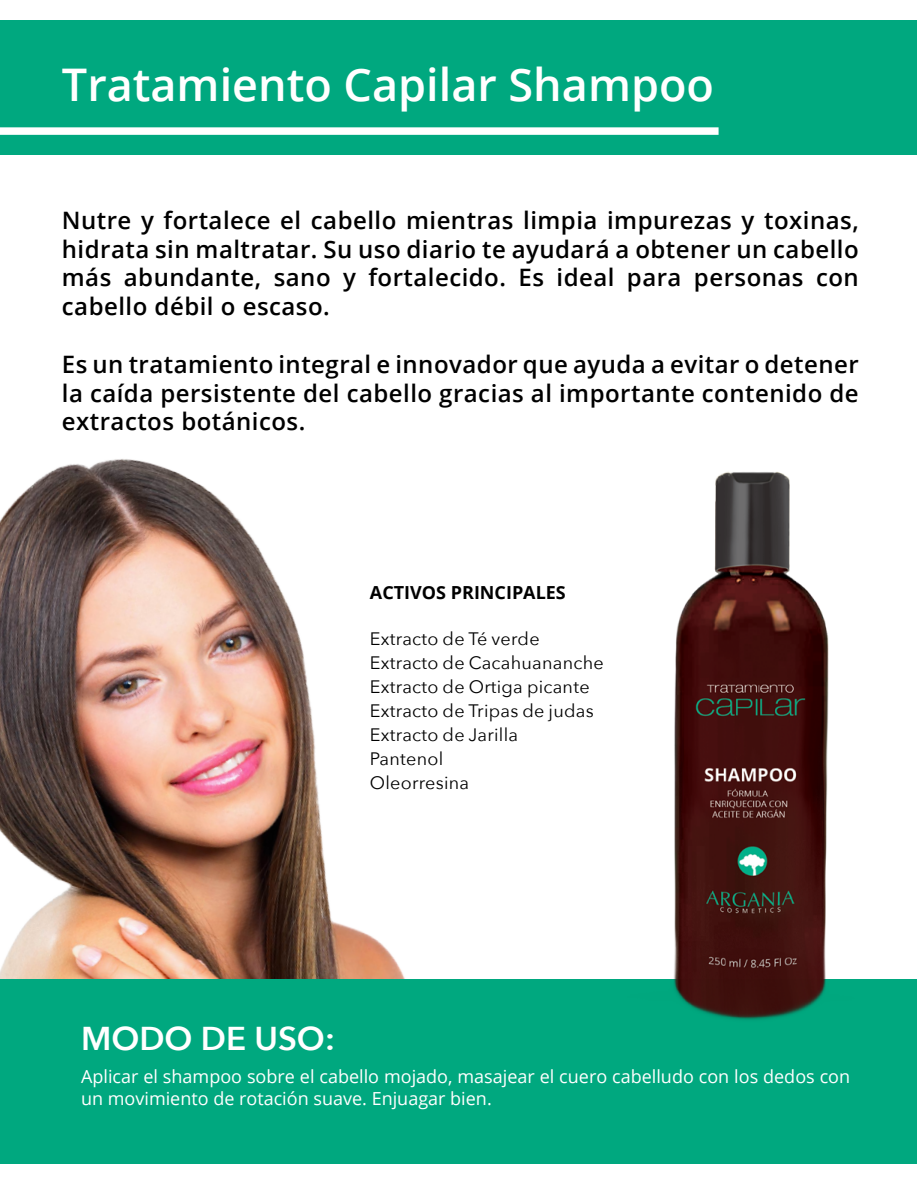
<style>
.page{position:relative;width:918px;height:1188px;background:#fff}
.page>*{position:absolute;margin:0;border:0;box-sizing:border-box;transform-origin:0 0}
.t1{font:600 45px "Open Sans";color:#fff}
.t2{font:600 33px "Avenir Next";color:#fff}
.t3{font:600 24px/28.8px "Open Sans";letter-spacing:.02em;color:#000;text-align:justify}
.t4{font:18px/24px "Avenir Next";letter-spacing:.015em;color:#000}
.t5{font:18px/21.6px "Open Sans";color:#fff}
.t6{font:700 18px "Open Sans";color:#000}
</style>
<div class="page">
<img style="left:0;top:459px;width:405px;height:668px">
<div style="left:1px;top:20px;width:916px;height:134px;background:#00a87f"></div>
<div style="left:1px;top:979px;width:916px;height:185px;background:#00a87f"></div>
<div style="left:0;top:127px;width:719px;height:8px;background:#fff"></div>
<img style="left:673px;top:472px;width:156px;height:548px">
<h1 class="t1" style="left:62px;top:54px;width:654px">Tratamiento Capilar Shampoo</h1>
<p class="t3" style="left:62px;top:205px;width:798px">Nutre y fortalece el cabello mientras limpia impurezas y toxinas, hidrata sin maltratar. Su uso diario te ayudará a obtener un cabello más abundante, sano y fortalecido. Es ideal para personas con cabello débil o escaso.</p>
<p class="t3" style="left:62px;top:349px;width:798px">Es un tratamiento integral e innovador que ayuda a evitar o detener la caída persistente del cabello gracias al importante contenido de extractos botánicos.</p>
<p class="t6" style="left:370px;top:580px;width:197px">ACTIVOS PRINCIPALES</p>
<p class="t4" style="left:370px;top:626px;width:235px">Extracto de Té verde<br>Extracto de Cacahuananche<br>Extracto de Ortiga picante<br>Extracto de Tripas de judas<br>Extracto de Jarilla<br>Pantenol<br>Oleorresina</p>
<h2 class="t2" style="left:81px;top:1010px;width:255px">MODO DE USO:</h2>
<p class="t5" style="left:81px;top:1065px;width:771px">Aplicar el shampoo sobre el cabello mojado, masajear el cuero cabelludo con los dedos con un movimiento de rotación suave. Enjuagar bien.</p>
</div>
